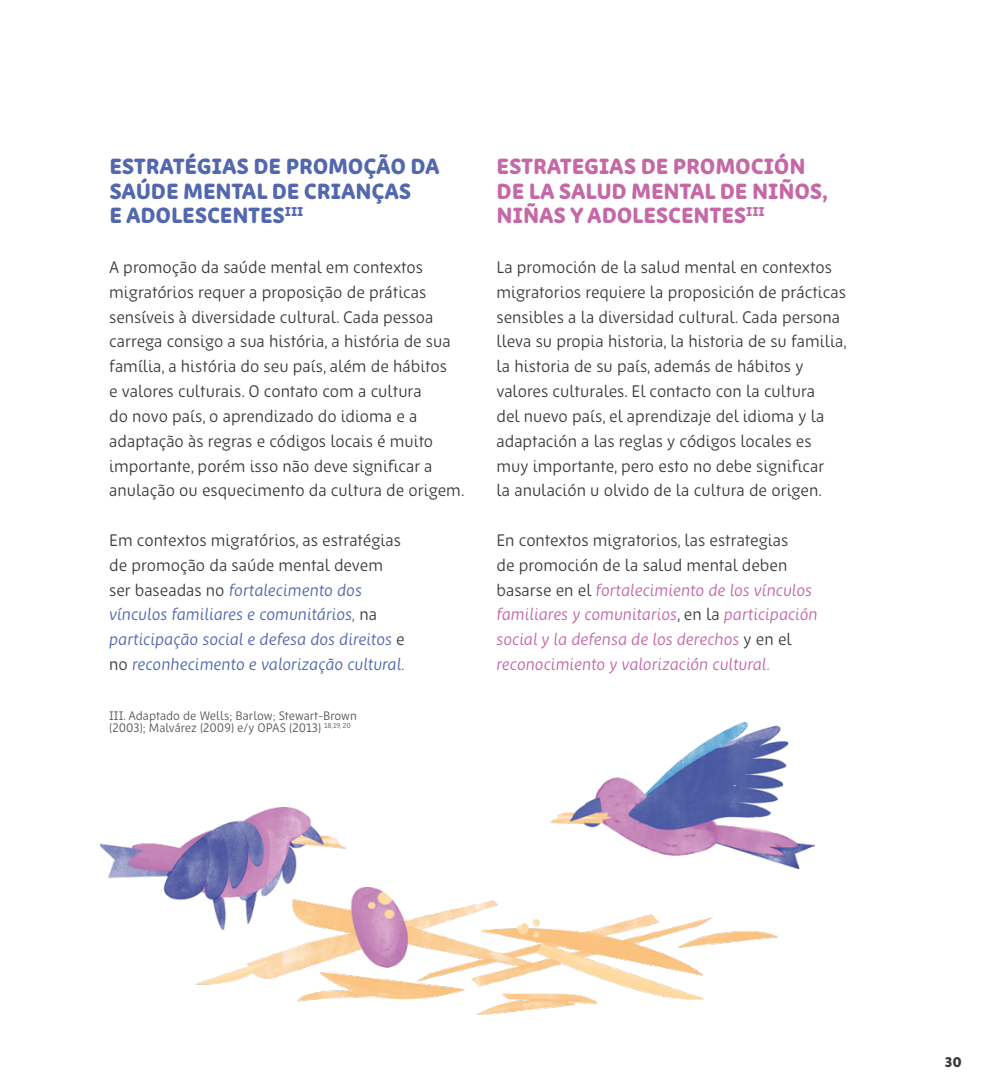
<style>
.page{position:relative;width:993px;height:1092px;background:#fff}
.page>*{position:absolute;margin:0;border:0;box-sizing:border-box;transform-origin:0 0}
.t1{font:800 21.88px/24.8px "Zen New";letter-spacing:-.01em;color:#c468a6}
.t2{font:800 21.88px/24.8px "Zen New";letter-spacing:-.01em;color:#5267ae}
.t3{font:16.62px/24.8px "Zen New";color:#3c3c3b}
.t4{font:italic 16.62px/24.8px "Zen New";color:#c468a6}
.t5{font:italic 16.62px/24.8px "Zen New";color:#5267ae}
.t6{font:800 14px "Zen New";color:#3c3c3b}
.t7{font:12.25px/12.2px "Zen New";color:#575756}
.s1{font-style:normal;color:#3c3c3b}
</style>
<div class="page">
<img style="left:101px;top:807px;width:245px;height:93px">
<img style="left:195px;top:887px;width:582px;height:127px">
<img style="left:550px;top:722px;width:264px;height:146px">
<h1 class="t2" style="left:109px;top:154px;width:332px">ESTRATÉGIAS DE PROMOÇÃO DA<br>SAÚDE MENTAL DE CRIANÇAS<br>E ADOLESCENTES<sup>III</sup></h1>
<p class="t3" style="left:109px;top:255px;width:357px">A promoção da saúde mental em contextos migratórios requer a proposição de práticas sensíveis à diversidade cultural. Cada pessoa carrega consigo a sua história, a história de sua família, a história do seu país, além de hábitos<br>e valores culturais. O contato com a cultura<br>do novo país, o aprendizado do idioma e a adaptação às regras e códigos locais é muito importante, porém isso não deve significar a anulação ou esquecimento da cultura de origem.</p>
<p class="t5" style="left:109px;top:528px;width:297px"><span class="s1">Em contextos migratórios, as estratégias de promoção da saúde mental devem ser baseadas no</span> fortalecimento dos vínculos familiares e comunitários, <span class="s1">na </span>participação social e defesa dos direitos <span class="s1">e no</span> reconhecimento e valorização cultural.</p>
<p class="t7" style="left:109px;top:709px;width:249px">III. Adaptado de Wells; Barlow; Stewart-Brown (2003); Malvárez (2009) e/y OPAS (2013) <sup>18,19,</sup> <sup>20</sup></p>
<h1 class="t1" style="left:496px;top:154px;width:333px">ESTRATEGIAS DE PROMOCIÓN<br>DE LA SALUD MENTAL DE NIÑOS,<br>NIÑAS Y ADOLESCENTES<sup>III</sup></h1>
<p class="t3" style="left:496px;top:255px;width:351px">La promoción de la salud mental en contextos migratorios requiere la proposición de prácticas sensibles a la diversidad cultural. Cada persona lleva su propia historia, la historia de su familia, la historia de su país, además de hábitos y valores culturales. El contacto con la cultura<br>del nuevo país, el aprendizaje del idioma y la adaptación a las reglas y códigos locales es muy importante, pero esto no debe significar<br>la anulación u olvido de la cultura de origen.</p>
<p class="t4" style="left:496px;top:528px;width:322px"><span class="s1">En contextos migratorios, las estrategias<br>de promoción de la salud mental deben basarse en el</span> fortalecimiento de los vínculos familiares y comunitarios<span class="s1">, en la</span> participación social y la defensa de los derechos <span class="s1">y en el </span>reconocimiento y valorización cultural.</p>
<p class="t6" style="left:944px;top:1053px;width:19px">30</p>
</div>
